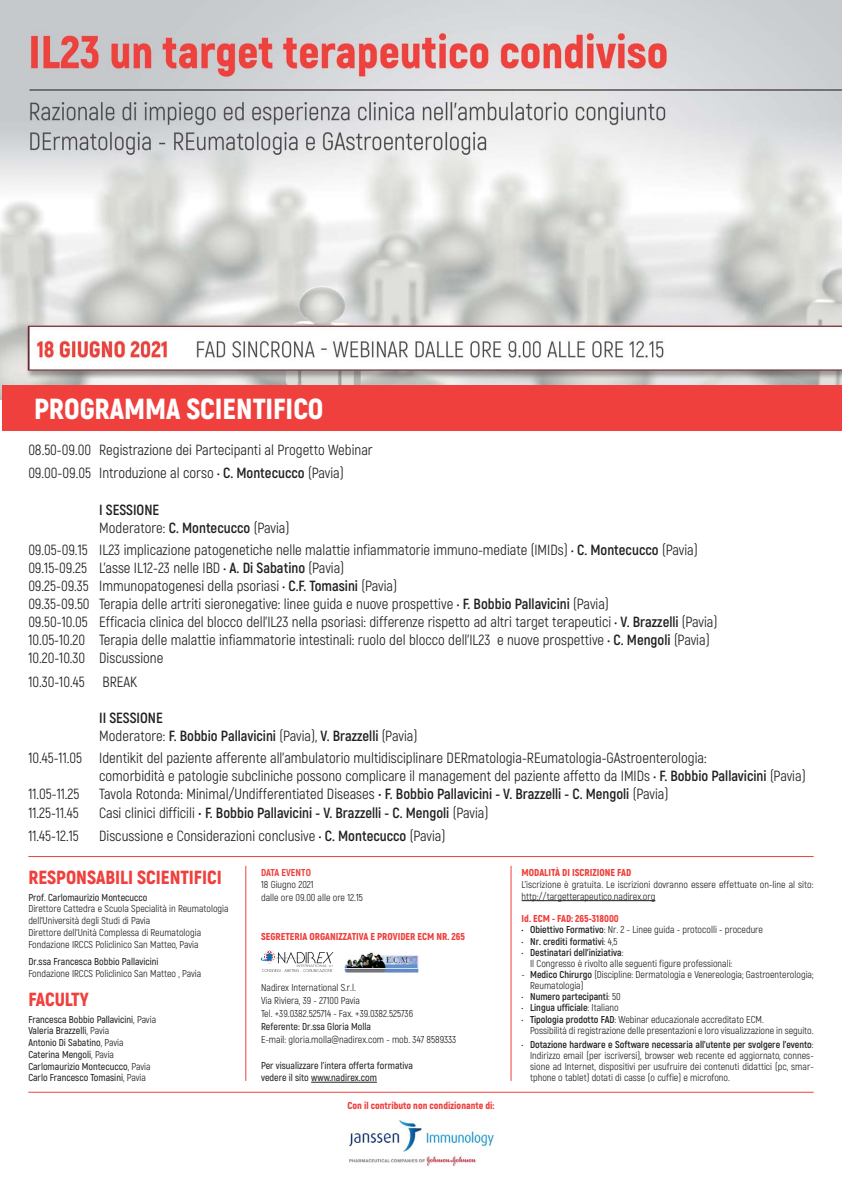
<style>
.page{position:relative;width:842px;height:1191px;background:#fff}
.page>*{position:absolute;margin:0;border:0;box-sizing:border-box;transform-origin:0 0}
.t1{font:900 29px "Akrobat";color:#fff}
.t2{font:900 19px "Akrobat";color:#ef403d}
.t3{font:14.7px/18px "Akrobat";color:#231f20}
.t4{font:700 14.7px/18px "Akrobat";color:#231f20}
.t5{font:10px/11.1px "Akrobat";color:#231f20}
.t6{font:600 10px/11.7px "Akrobat";color:#231f20}
.t7{font:900 10px "Akrobat";color:#ef403d}
.t8{font:700 10px "Akrobat";color:#231f20}
.t9{font:800 10px "Akrobat";color:#ef403d}
.s1{font-weight:700}
.s2{font-weight:400}
.s3{font-size:16.1px}
.s4{font-weight:400;font-size:16.1px}
.s5{font-weight:600}
</style>
<div class="page">
<img style="left:0;top:0;width:842px;height:399px">
<div style="left:2px;top:386px;width:840px;height:45px;background:#ef403d"></div>
<hr style="left:311px;top:1082px;width:66px;height:1px;background:#231f20">
<hr style="left:522px;top:900px;width:133px;height:1px;background:#231f20">
<hr style="left:28px;top:856px;width:786px;height:1px;background:#ef403d">
<hr style="left:28px;top:1092px;width:786px;height:1px;background:#ef403d">
<svg style="left:261px;top:950px;width:72px;height:22px"></svg>
<img style="left:344px;top:951px;width:74px;height:21px">
<img style="left:349px;top:1120px;width:145px;height:46px">
<hr style="left:246px;top:866px;width:1px;height:215px;background:#ef403d">
<hr style="left:511px;top:866px;width:1px;height:215px;background:#ef403d">
<h1 class="t1" style="left:34px;top:392px;width:291px">PROGRAMMA SCIENTIFICO</h1>
<p class="t3" style="left:28px;top:439px;width:346px;line-height:23.6px">08.50-09.00 Registrazione dei Partecipanti al Progetto Webinar<br>09.00-09.05 Introduzione al corso • <span class="s1">C. Montecucco</span> (Pavia)</p>
<p class="t4" style="left:99px;top:501px;width:192px">I SESSIONE<br><span class="s2">Moderatore:</span> C. Montecucco <span class="s2">(Pavia)</span></p>
<p class="t3" style="left:28px;top:542px;width:691px">09.05-09.15 IL23 implicazione patogenetiche nelle malattie infiammatorie immuno-mediate (IMIDs) • <span class="s1">C. Montecucco</span> (Pavia)<br>09.15-09.25 L’asse IL12-23 nelle IBD • <span class="s1">A. Di Sabatino</span> (Pavia)<br>09.25-09.35 Immunopatogenesi della psoriasi • <span class="s1">C.F. Tomasini</span> (Pavia)<br>09.35-09.50 Terapia delle artriti sieronegative: linee guida e nuove prospettive • <span class="s1">F. Bobbio Pallavicini</span> (Pavia)<br>09.50-10.05 Efficacia clinica del blocco dell’IL23 nella psoriasi: differenze rispetto ad altri target terapeutici • <span class="s1">V. Brazzelli</span> (Pavia)<br>10.05-10.20 Terapia delle malattie infiammatorie intestinali: ruolo del blocco dell’IL23 e nuove prospettive • <span class="s1">C. Mengoli</span> (Pavia)<br>10.20-10.30 Discussione</p>
<p class="t3" style="left:28px;top:674px;width:110px">10.30-10.45 BREAK</p>
<p class="t4" style="left:99px;top:710px;width:320px">II SESSIONE<br><span class="s2">Moderatore:</span> F. Bobbio Pallavicini <span class="s2">(Pavia),</span> V. Brazzelli <span class="s2">(Pavia)</span></p>
<p class="t3" style="left:28px;top:750px;width:680px">10.45-11.05 Identikit del paziente afferente all’ambulatorio multidisciplinare DERmatologia-REumatologia-GAstroenterologia:</p>
<p class="t3" style="left:99px;top:768px;width:708px">comorbidità e patologie subcliniche possono complicare il management del paziente affetto da IMIDs • <span class="s1">F. Bobbio Pallavicini</span> (Pavia)</p>
<p class="t3" style="left:28px;top:786px;width:53px">11.05-11.25</p>
<p class="t3" style="left:99px;top:786px;width:571px">Tavola Rotonda: Minimal/Undifferentiated Diseases <span class="s3">•</span> <span class="s1">F. Bobbio Pallavicini - V. Brazzelli - C. Mengoli</span> (Pavia)</p>
<p class="t3" style="left:28px;top:804px;width:52px">11.25-11.45</p>
<p class="t4" style="left:99px;top:804px;width:391px"><span class="s2">Casi clinici difficili</span> <span class="s4">•</span> F. Bobbio Pallavicini - V. Brazzelli - C. Mengoli <span class="s2">(Pavia)</span></p>
<p class="t3" style="left:28px;top:828px;width:52px">11.45-12.15</p>
<p class="t3" style="left:99px;top:828px;width:348px">Discussione e Considerazioni conclusive • <span class="s1">C. Montecucco</span> (Pavia)</p>
<p class="t2" style="left:28px;top:866px;width:195px">RESPONSABILI SCIENTIFICI</p>
<p class="t6" style="left:28px;top:892px;width:121px">Prof. Carlomaurizio Montecucco</p>
<p class="t5" style="left:28px;top:903px;width:202px;line-height:11.7px">Direttore Cattedra e Scuola Specialità in Reumatologia dell'Università degli Studi di Pavia<br>Direttore dell'Unità Complessa di Reumatologia Fondazione IRCCS Policlinico San Matteo, Pavia</p>
<p class="t6" style="left:28px;top:956px;width:132px">Dr.ssa Francesca Bobbio Pallavicini</p>
<p class="t5" style="left:28px;top:968px;width:174px">Fondazione IRCCS Policlinico San Matteo , Pavia</p>
<p class="t2" style="left:28px;top:988px;width:62px">FACULTY</p>
<p class="t6" style="left:28px;top:1014px;width:129px">Francesca Bobbio Pallavicini<span class="s2">, Pavia<br></span>Valeria Brazzelli<span class="s2">, Pavia<br></span>Antonio Di Sabatino<span class="s2">, Pavia<br></span>Caterina Mengoli<span class="s2">, Pavia<br></span>Carlomaurizio Montecucco<span class="s2">, Pavia<br></span>Carlo Francesco Tomasini<span class="s2">, Pavia</span></p>
<p class="t9" style="left:261px;top:868px;width:51px">DATA EVENTO</p>
<p class="t5" style="left:261px;top:879px;width:103px;line-height:12.9px">18 Giugno 2021<br>dalle ore 09.00 alle ore 12.15</p>
<p class="t7" style="left:261px;top:930px;width:205px">SEGRETERIA ORGANIZZATIVA E PROVIDER ECM NR. 265</p>
<p class="t5" style="left:261px;top:982px;width:153px;line-height:12.9px">Nadirex International S.r.l.<br>Via Riviera, 39 - 27100 Pavia<br>Tel. +39.0382.525714 - Fax. +39.0382.525736</p>
<p class="t6" style="left:261px;top:1021px;width:111px">Referente: Dr.ssa Gloria Molla</p>
<p class="t5" style="left:261px;top:1034px;width:197px">E-mail: gloria.molla@nadirex.com - mob. 347 8589333</p>
<p class="t6" style="left:261px;top:1059px;width:153px;line-height:12.9px">Per visualizzare l’intera offerta formativa vedere il sito www.nadirex.com</p>
<p class="t7" style="left:348px;top:1100px;width:148px">Con il contributo non condizionante di:</p>
<p class="t7" style="left:522px;top:866px;width:111px">MODALITÀ DI ISCRIZIONE FAD</p>
<p class="t5" style="left:522px;top:879px;width:293px;line-height:12.1px">L’iscrizione è gratuita. Le iscrizioni dovranno essere effettuate on-line al sito: http://targetterapeutico.nadirex.org</p>
<p class="t7" style="left:522px;top:913px;width:99px">Id. ECM - FAD: 265-318000</p>
<p class="t5" style="left:522px;top:925px;width:243px"><span class="s5">•</span> <span class="s1">Obiettivo Formativo</span>: Nr. 2 - Linee guida - protocolli - procedure</p>
<p class="t8" style="left:522px;top:937px;width:97px"><span class="s2">•</span> Nr. crediti formativi<span class="s2">: 4,5</span></p>
<p class="t5" style="left:530px;top:947px;width:204px;text-indent:-9px">• <span class="s1">Destinatari dell’iniziativa</span>:<br>Il Congresso è rivolto alle seguenti figure professionali:</p>
<p class="t5" style="left:530px;top:969px;width:285px;text-indent:-9px">- <span class="s1">Medico Chirurgo</span> (Discipline: Dermatologia e Venereologia; Gastroenterologia;<br>Reumatologia)</p>
<p class="t8" style="left:522px;top:993px;width:101px"><span class="s2">•</span> Numero partecipanti<span class="s2">: 50</span></p>
<p class="t8" style="left:522px;top:1004px;width:99px"><span class="s2">•</span> Lingua ufficiale<span class="s2">: Italiano</span></p>
<p class="t5" style="left:530px;top:1014px;width:285px;text-indent:-9px">• <span class="s1">Tipologia prodotto FAD</span>: Webinar educazionale accreditato ECM.<br>Possibilità di registrazione delle presentazioni e loro visualizzazione in seguito.</p>
<p class="t5" style="left:530px;top:1039px;width:285px;text-align:justify;text-indent:-9px">• <span class="s1">Dotazione hardware e Software necessaria all’utente per svolgere l’evento</span>:<br>Indirizzo email (per iscriversi), browser web recente ed aggiornato, connes&shy;sione ad Internet, dispositivi per usufruire dei contenuti didattici (pc, smar&shy;tphone o tablet) dotati di casse (o cuffie) e microfono.</p>
</div>
